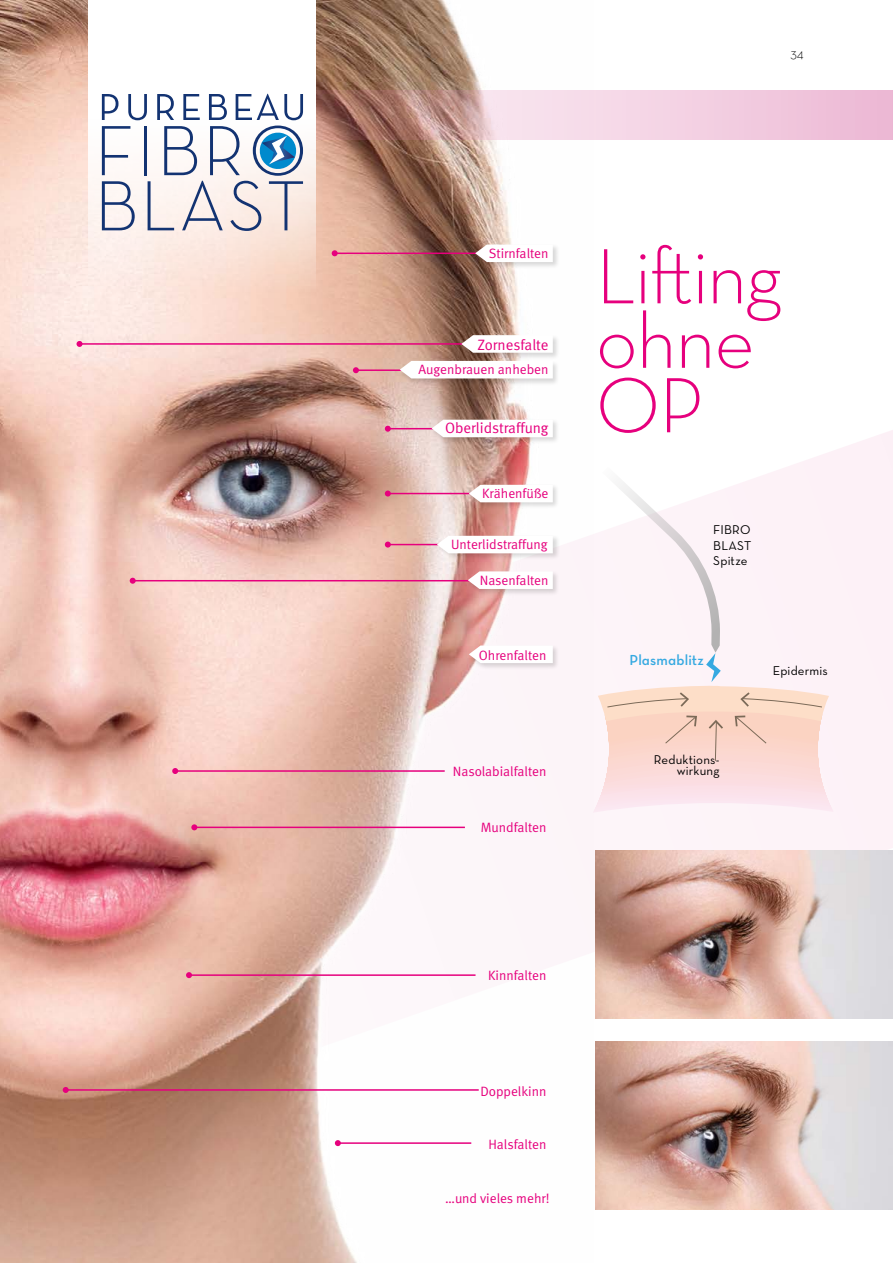
<style>
.page{position:relative;width:893px;height:1263px;background:#fff}
.page>*{position:absolute;margin:0;border:0;box-sizing:border-box;transform-origin:0 0}
.t1{font:300 79.5px/64.5px "Neutraface Text";letter-spacing:-.02em;color:#e6007d}
.t2{font:15px "Meta Normal";color:#e6007d}
.t3{font:14.85px "Neutraface Text Demi Alt";letter-spacing:.01em;color:#36a9e1}
.t4{font:13.5px "Meta Normal";color:#e6007d}
.t5{font:300 13.5px "Neutraface Text";color:#000}
.t6{font:12.9px/15.6px "Neutraface Text";letter-spacing:.015em;color:#000;text-align:right}
</style>
<div class="page">
<svg style="left:593px;top:139px;width:300px;height:1050px"></svg>
<img style="left:0;top:0;width:593px;height:1263px">
<img style="left:596px;top:850px;width:297px;height:168px">
<img style="left:596px;top:1042px;width:297px;height:167px">
<svg style="left:593px;top:466px;width:241px;height:347px"></svg>
<hr style="left:356px;top:369px;width:126px;height:2px;background:#e6007d">
<svg style="left:353px;top:367px;width:6px;height:6px"></svg>
<hr style="left:388px;top:493px;width:147px;height:1px;background:#e6007d">
<svg style="left:385px;top:490px;width:6px;height:6px"></svg>
<hr style="left:335px;top:253px;width:147px;height:1px;background:#e6007d">
<svg style="left:332px;top:250px;width:6px;height:6px"></svg>
<hr style="left:80px;top:343px;width:402px;height:2px;background:#e6007d">
<svg style="left:77px;top:341px;width:6px;height:6px"></svg>
<hr style="left:388px;top:428px;width:147px;height:1px;background:#e6007d">
<svg style="left:385px;top:426px;width:6px;height:6px"></svg>
<hr style="left:388px;top:544px;width:147px;height:1px;background:#e6007d">
<svg style="left:385px;top:542px;width:6px;height:6px"></svg>
<hr style="left:133px;top:580px;width:402px;height:1px;background:#e6007d">
<svg style="left:130px;top:578px;width:6px;height:6px"></svg>
<hr style="left:175px;top:770px;width:270px;height:2px;background:#e6007d">
<svg style="left:172px;top:768px;width:6px;height:6px"></svg>
<hr style="left:194px;top:827px;width:271px;height:1px;background:#e6007d">
<svg style="left:191px;top:824px;width:6px;height:6px"></svg>
<hr style="left:189px;top:974px;width:287px;height:2px;background:#e6007d">
<svg style="left:186px;top:972px;width:6px;height:6px"></svg>
<hr style="left:66px;top:1089px;width:413px;height:2px;background:#e6007d">
<svg style="left:63px;top:1087px;width:6px;height:6px"></svg>
<hr style="left:338px;top:1142px;width:133px;height:2px;background:#e6007d">
<svg style="left:335px;top:1140px;width:6px;height:6px"></svg>
<svg style="left:0;top:90px;width:893px;height:49px;background:#e1bbc1"></svg>
<div style="left:399px;top:360px;width:161px;height:26px;background:#000;opacity:.15"></div>
<svg style="left:400px;top:361px;width:153px;height:17px"></svg>
<div style="left:468px;top:484px;width:92px;height:25px;background:#000;opacity:.15"></div>
<svg style="left:469px;top:485px;width:84px;height:17px"></svg>
<div style="left:468px;top:645px;width:92px;height:25px;background:#000;opacity:.15"></div>
<svg style="left:469px;top:645px;width:84px;height:18px"></svg>
<div style="left:474px;top:244px;width:86px;height:25px;background:#000;opacity:.15"></div>
<svg style="left:475px;top:244px;width:78px;height:18px"></svg>
<div style="left:460px;top:334px;width:100px;height:26px;background:#000;opacity:.15"></div>
<svg style="left:461px;top:335px;width:92px;height:18px"></svg>
<div style="left:467px;top:570px;width:93px;height:26px;background:#000;opacity:.15"></div>
<svg style="left:468px;top:571px;width:85px;height:18px"></svg>
<div style="left:431px;top:419px;width:129px;height:25px;background:#000;opacity:.15"></div>
<svg style="left:432px;top:420px;width:121px;height:17px"></svg>
<div style="left:436px;top:535px;width:124px;height:25px;background:#000;opacity:.15"></div>
<svg style="left:437px;top:536px;width:116px;height:17px"></svg>
<svg style="left:89px;top:0;width:227px;height:294px"></svg>
<svg style="left:102px;top:94px;width:16px;height:26px"></svg>
<svg style="left:128px;top:94px;width:19px;height:26px"></svg>
<svg style="left:157px;top:94px;width:17px;height:26px"></svg>
<svg style="left:183px;top:94px;width:17px;height:26px"></svg>
<svg style="left:209px;top:94px;width:18px;height:26px"></svg>
<svg style="left:236px;top:94px;width:67px;height:26px"></svg>
<svg style="left:102px;top:126px;width:28px;height:49px"></svg>
<hr style="left:144px;top:126px;width:3px;height:49px;background:#133372">
<svg style="left:102px;top:181px;width:33px;height:49px"></svg>
<svg style="left:148px;top:126px;width:155px;height:105px"></svg>
<p class="t5" style="left:790px;top:45px;width:15px">34</p>
<p class="t4" style="left:489px;top:245px;width:61px">Stirnfalten</p>
<p class="t2" style="left:478px;top:336px;width:72px">Zornesfalte</p>
<p class="t4" style="left:418px;top:362px;width:132px">Augenbrauen anheben</p>
<p class="t2" style="left:445px;top:419px;width:105px">Oberlidstraffung</p>
<p class="t4" style="left:482px;top:485px;width:68px">Krähenfüße</p>
<p class="t4" style="left:451px;top:537px;width:98px">Unterlidstraffung</p>
<p class="t4" style="left:480px;top:572px;width:70px">Nasenfalten</p>
<p class="t4" style="left:479px;top:647px;width:69px">Ohrenfalten</p>
<p class="t4" style="left:453px;top:763px;width:95px">Nasolabialfalten</p>
<p class="t4" style="left:481px;top:819px;width:67px">Mundfalten</p>
<h1 class="t1" style="left:596px;top:243px;width:188px">Lifting ohne<br>OP</h1>
<p class="t6" style="left:713px;top:522px;width:40px;text-align:justify">FIBRO BLAST Spitze</p>
<p class="t3" style="left:630px;top:651px;width:76px">Plasmablitz</p>
<p class="t6" style="left:654px;top:753px;width:67px;line-height:11.6px">Reduktions&shy;wirkung</p>
<p class="t6" style="left:773px;top:662px;width:57px">Epidermis</p>
<p class="t4" style="left:488px;top:967px;width:60px">Kinnfalten</p>
<p class="t4" style="left:480px;top:1083px;width:68px">Doppelkinn</p>
<p class="t4" style="left:488px;top:1136px;width:59px">Halsfalten</p>
<p class="t4" style="left:445px;top:1190px;width:106px">…und vieles mehr!</p>
</div>
